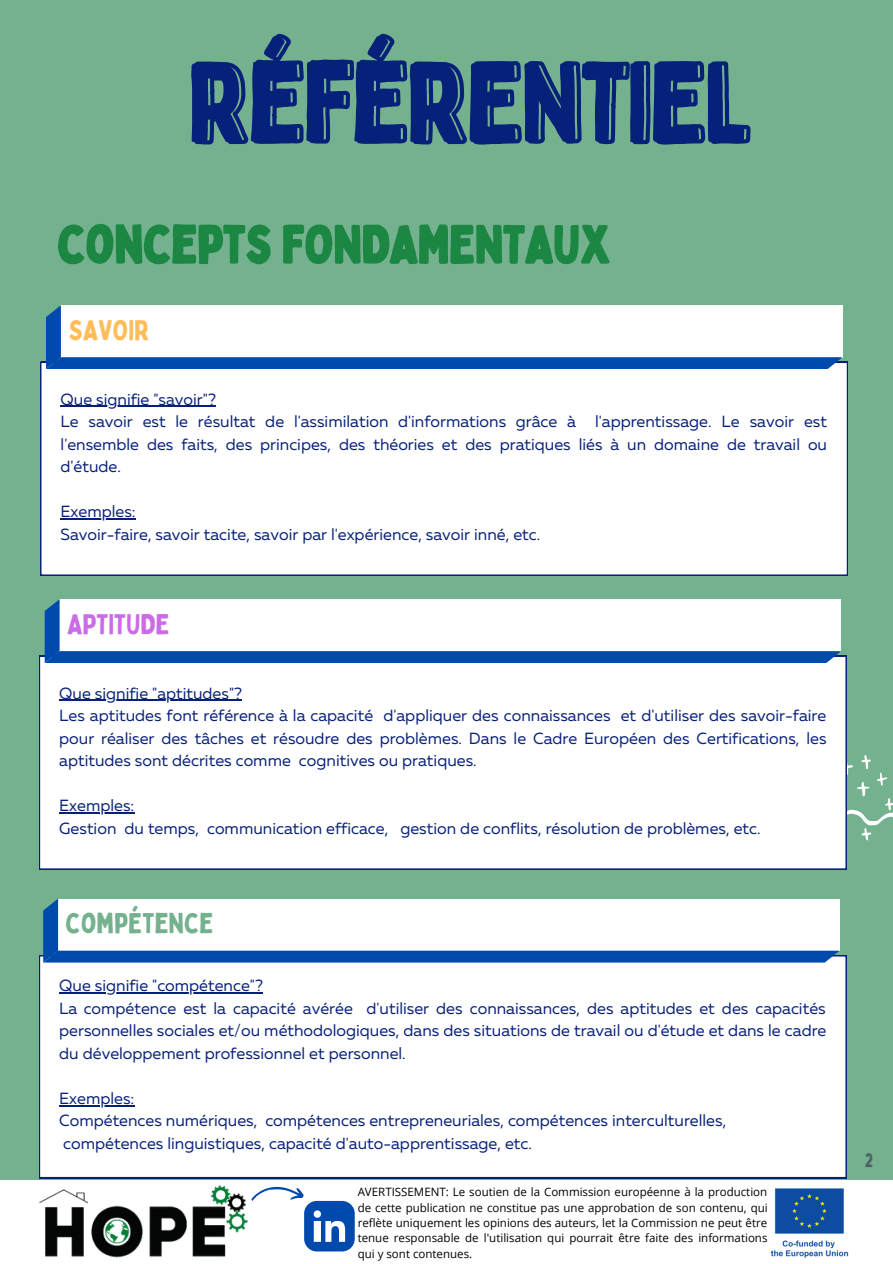
<style>
.page{position:relative;width:893px;height:1264px;background:#fff}
.page>*{position:absolute;margin:0;border:0;box-sizing:border-box;transform-origin:0 0}
.t1{font:109.2px "Bobby Jones";color:#072079}
.t2{font:51.45px "Bobby Jones";color:#1b8742}
.t3{font:28.05px "Bobby Jones";color:#74b18e}
.t4{font:28.05px "Bobby Jones";color:#cb6ce6}
.t5{font:28.05px "Bobby Jones";color:#ffbd59}
.t6{font:19.5px "Bobby Jones";color:#50616c}
.t7{font:16.2px/22.5px "Muller";color:#072079}
.t8{font:11.55px/15.3px "Open Sans";color:#000;text-align:justify}
</style>
<div class="page">
<div style="left:0;top:0;width:892px;height:1262px;background:#74b18e"></div>
<div style="left:40px;top:362px;width:807px;height:213px;background:#fff"></div>
<hr style="left:61px;top:406px;width:155px;height:1px;background:#072079">
<hr style="left:61px;top:518px;width:75px;height:1px;background:#072079">
<svg style="left:46px;top:305px;width:796px;height:64px;background:#c5d6ec"></svg>
<svg style="left:846px;top:754px;width:46px;height:86px"></svg>
<div style="left:0;top:1180px;width:892px;height:82px;background:#fff"></div>
<img style="left:39px;top:1185px;width:209px;height:73px">
<img style="left:770px;top:1188px;width:79px;height:70px">
<svg style="left:251px;top:1186px;width:104px;height:65px"></svg>
<svg style="left:57px;top:224px;width:553px;height:93px"></svg>
<div style="left:39px;top:656px;width:807px;height:213px;background:#fff"></div>
<hr style="left:59px;top:699px;width:183px;height:1px;background:#072079">
<hr style="left:59px;top:812px;width:75px;height:1px;background:#072079">
<svg style="left:45px;top:599px;width:796px;height:64px;background:#ccdaee"></svg>
<div style="left:39px;top:955px;width:807px;height:222px;background:#fff"></div>
<hr style="left:59px;top:992px;width:204px;height:1px;background:#072079">
<hr style="left:59px;top:1104px;width:75px;height:2px;background:#072079">
<svg style="left:43px;top:899px;width:796px;height:63px;background:#cddbee"></svg>
<svg style="left:193px;top:33px;width:558px;height:112px"></svg>
<h1 class="t1" style="left:187px;top:34px;width:563px">RÉFÉRENTIEL</h1>
<h2 class="t2" style="left:58px;top:212px;width:554px">CONCEPTS FONDAMENTAUX</h2>
<h3 class="t5" style="left:68px;top:312px;width:82px">SAVOIR</h3>
<p class="t7" style="left:61px;top:389px;width:768px">Que signifie "savoir"?<br>Le savoir est le résultat de l'assimilation d'informations grâce à l'apprentissage. Le savoir est l'ensemble des faits, des principes, des théories et des pratiques liés à un domaine de travail ou d'étude.</p>
<p class="t7" style="left:61px;top:501px;width:481px">Exemples:<br>Savoir-faire, savoir tacite, savoir par l'expérience, savoir inné, etc.</p>
<h3 class="t4" style="left:67px;top:606px;width:104px">APTITUDE</h3>
<p class="t7" style="left:59px;top:683px;width:768px">Que signifie "aptitudes"?<br>Les aptitudes font référence à la capacité d'appliquer des connaissances et d'utiliser des savoir-faire pour réaliser des tâches et résoudre des problèmes. Dans le Cadre Européen des Certifications, les aptitudes sont décrites comme cognitives ou pratiques.</p>
<p class="t7" style="left:59px;top:795px;width:702px">Exemples:<br>Gestion du temps, communication efficace, gestion de conflits, résolution de problèmes, etc.</p>
<h3 class="t3" style="left:66px;top:905px;width:149px">COMPÉTENCE</h3>
<p class="t7" style="left:59px;top:975px;width:768px">Que signifie "compétence"?<br>La compétence est la capacité avérée d'utiliser des connaissances, des aptitudes et des capacités personnelles sociales et/ou méthodologiques, dans des situations de travail ou d'étude et dans le cadre du développement professionnel et personnel.</p>
<p class="t7" style="left:59px;top:1088px;width:668px">Exemples:<br>Compétences numériques, compétences entrepreneuriales, compétences interculturelles, compétences linguistiques, capacité d'auto-apprentissage, etc.</p>
<p class="t8" style="left:357px;top:1184px;width:411px">AVERTISSEMENT: Le soutien de la Commission européenne à la production de cette publication ne constitue pas une approbation de son contenu, qui reflète uniquement les opinions des auteurs, let la Commission ne peut être tenue responsable de l'utilisation qui pourrait être faite des informations qui y sont contenues.</p>
<p class="t6" style="left:864px;top:1148px;width:10px">2</p>
</div>
